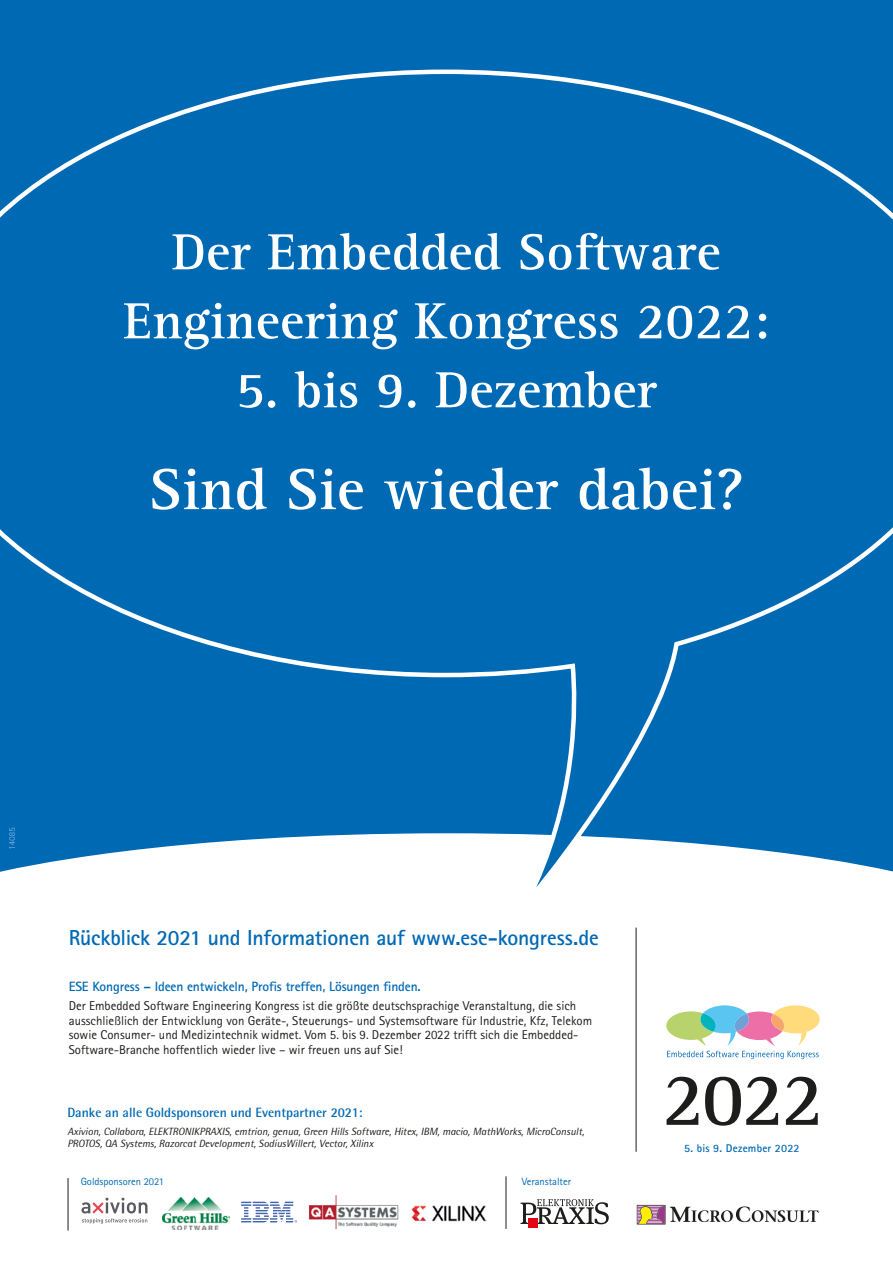
<style>
.page{position:relative;width:893px;height:1263px;background:#fff}
.page>*{position:absolute;margin:0;border:0;box-sizing:border-box;transform-origin:0 0}
.t1{font:700 76.5px "Rotis Semi Serif Std";color:#1d1d1b}
.t2{font:700 60px "Rotis Serif Std";color:#fff}
.t3{font:700 52.5px/69px "Rotis Serif Std";color:#fff;text-align:center}
.t4{font:700 21.75px "Rotis Sans Serif Std";letter-spacing:-.01em;color:#0069b4}
.t5{font:700 13.5px "Rotis Sans Serif Std";letter-spacing:-.01em;color:#0069b4}
.t6{font:700 13.5px "Rotis Semi Sans Std";color:#0069b4}
.t7{font:12.9px/14.5px "Rotis Sans Serif Std";color:#1d1d1b}
.t8{font:700 11.25px "Rotis Sans Serif Std";letter-spacing:.02em;color:#0069b4}
.t9{font:italic 10.5px/12.8px "Rotis Semi Sans Std";color:#1d1d1b}
.t10{font:10.5px "Rotis Sans Serif Std";color:#0069b4}
</style>
<div class="page">
<div style="left:0;top:0;width:893px;height:67px;background:#0069b4"></div>
<div style="left:0;top:67px;width:893px;height:820px;background:#0069b4"></div>
<hr style="left:636px;top:927px;width:1px;height:225px;background:#1d1d1b">
<svg style="left:9px;top:828px;width:6px;height:21px"></svg>
<hr style="left:68px;top:1178px;width:1px;height:52px;background:#1d1d1b">
<hr style="left:506px;top:1176px;width:1px;height:53px;background:#1d1d1b">
<svg style="left:520px;top:1199px;width:89px;height:25px"></svg>
<div style="left:528px;top:1218px;width:9px;height:10px;background:#e30613"></div>
<svg style="left:637px;top:1205px;width:182px;height:19px"></svg>
<svg style="left:82px;top:1197px;width:65px;height:26px"></svg>
<img style="left:162px;top:1198px;width:68px;height:32px">
<svg style="left:666px;top:1005px;width:154px;height:55px"></svg>
<img style="left:411px;top:1205px;width:76px;height:17px">
<img style="left:308px;top:1195px;width:91px;height:35px">
<svg style="left:241px;top:1202px;width:56px;height:20px"></svg>
<h3 class="t3" style="left:123px;top:218px;width:648px">Der Embedded Software<br>Engineering Kongress 2022:</h3>
<h3 class="t3" style="left:236px;top:356px;width:423px">5. bis 9. Dezember</h3>
<h2 class="t2" style="left:149px;top:454px;width:597px">Sind Sie wieder dabei?</h2>
<h3 class="t4" style="left:69px;top:924px;width:532px">Rückblick 2021 und Informationen auf www.ese-kongress.de</h3>
<p class="t5" style="left:69px;top:978px;width:354px">ESE Kongress – Ideen entwickeln, Profis treffen, Lösungen finden.</p>
<p class="t7" style="left:69px;top:998px;width:525px">Der Embedded Software Engineering Kongress ist die größte deutschsprachige Veranstaltung, die sich ausschließlich der Entwicklung von Geräte-, Steuerungs- und Systemsoftware für Industrie, Kfz, Telekom sowie Consumer- und Medizintechnik widmet. Vom 5. bis 9. Dezember 2022 trifft sich die Embedded-Software-Branche hoffentlich wieder live – wir freuen uns auf Sie!</p>
<p class="t6" style="left:67px;top:1104px;width:297px">Danke an alle Goldsponsoren und Eventpartner 2021:</p>
<p class="t9" style="left:67px;top:1124px;width:518px">Axivion, Collabora, ELEKTRONIKPRAXIS, emtrion, genua, Green Hills Software, Hitex, IBM, macio, MathWorks, MicroConsult,<br>PROTOS, QA Systems, Razorcat Development, SodiusWillert, Vector, Xilinx</p>
<p class="t10" style="left:81px;top:1175px;width:85px">Goldsponsoren 2021</p>
<p class="t10" style="left:522px;top:1175px;width:51px">Veranstalter</p>
<h1 class="t1" style="left:662px;top:1053px;width:163px">2022</h1>
<p class="t8" style="left:684px;top:1141px;width:117px">5. bis 9. Dezember 2022</p>
</div>
